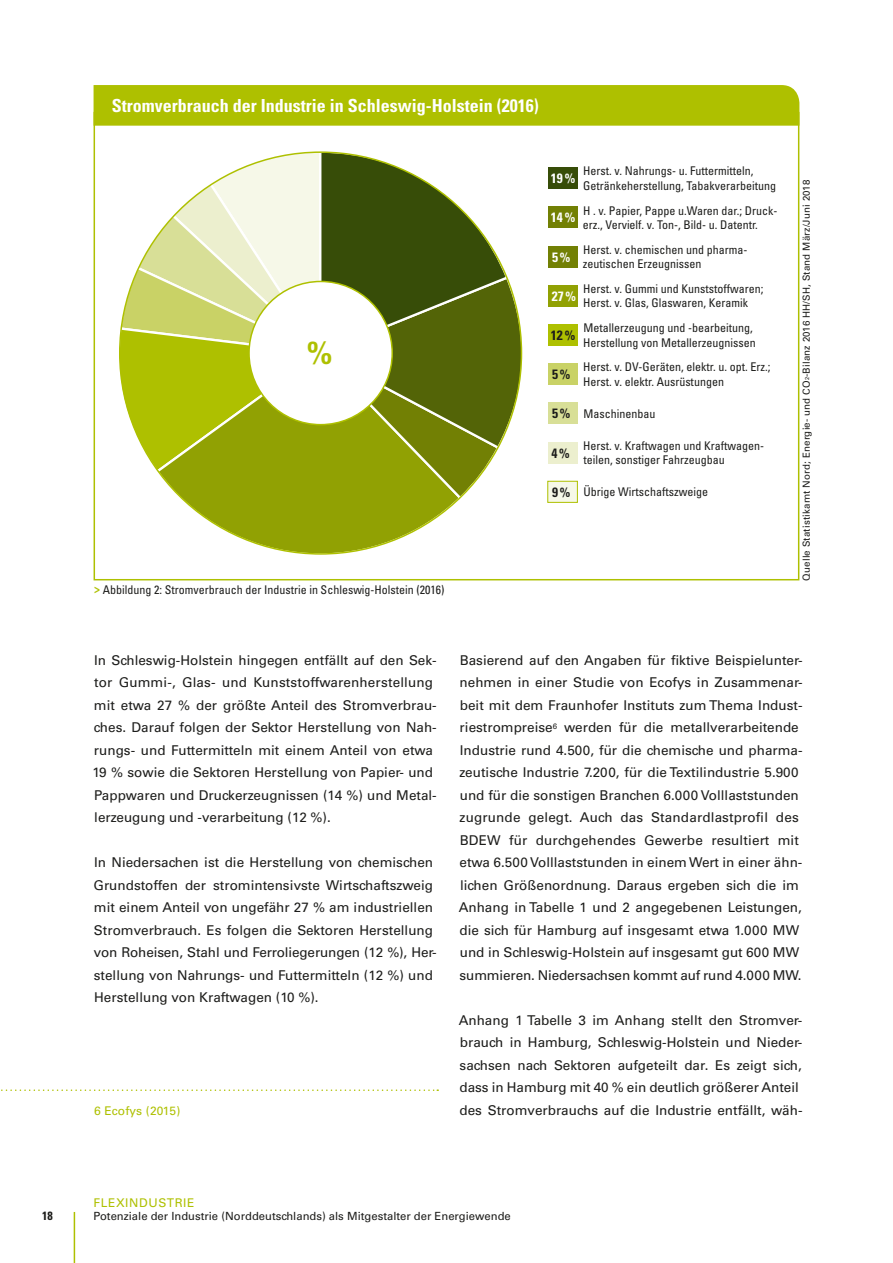
<style>
.page{position:relative;width:893px;height:1263px;background:#fff}
.page>*{position:absolute;margin:0;border:0;box-sizing:border-box;transform-origin:0 0}
.t1{font:700 29.55px "Univers LT Std";color:#aec000}
.t2{font:700 condensed 18px "Univers LT Std";color:#fff}
.t3{font:13.5px/22.5px "Univers LT Std";color:#1d1d1b}
.t4{font:700 condensed 13.5px "Univers LT Std";color:#1d1d1b}
.t5{font:700 condensed 13.5px "Univers LT Std";color:#fff}
.t6{font:condensed 12px/14.4px "Univers LT Std";color:#1d1d1b}
.t7{font:12px "Univers LT Std";letter-spacing:.05em;color:#aec000}
.t8{font:12px "Univers LT Std";letter-spacing:.01em;color:#aec000}
.t9{font:700 condensed 12px "Univers LT Std";color:#1d1d1b}
.t10{font:11.25px "Univers LT Std";color:#1d1d1b}
.t11{font:9.75px "Univers LT Std";letter-spacing:.015em;color:#1d1d1b}
.s1{font-weight:700;color:#aec000}
.s2{font-size:5.7px}
</style>
<div class="page">
<hr style="left:74px;top:1212px;width:1px;height:51px;background:#aec000">
<div style="left:94px;top:85px;width:705px;height:41px;background:#aec000"></div>
<svg style="left:1px;top:1089px;width:437px;height:2px"></svg>
<svg style="left:183px;top:501px;width:275px;height:54px"></svg>
<svg style="left:119px;top:152px;width:404px;height:349px"></svg>
<div style="left:249px;top:281px;width:143px;height:144px;background:#fff;border-radius:50%"></div>
<div style="left:548px;top:168px;width:29px;height:21px;background:#374d08"></div>
<div style="left:548px;top:207px;width:29px;height:21px;background:#728004"></div>
<div style="left:548px;top:246px;width:29px;height:21px;background:#728004"></div>
<div style="left:548px;top:285px;width:29px;height:21px;background:#91a103"></div>
<div style="left:548px;top:324px;width:29px;height:22px;background:#aec000"></div>
<div style="left:548px;top:364px;width:29px;height:21px;background:#c9d266"></div>
<div style="left:548px;top:403px;width:29px;height:21px;background:#d8df97"></div>
<div style="left:548px;top:442px;width:29px;height:21px;background:#ecefce"></div>
<div style="left:548px;top:481px;width:29px;height:21px;background:#f6f8e8;border:1px solid #aec000"></div>
<h2 class="t2" style="left:112px;top:94px;width:428px">Stromverbrauch der Industrie in Schleswig-Holstein (2016)</h2>
<h1 class="t1" style="left:306px;top:336px;width:28px">%</h1>
<p class="t6" style="left:583px;top:164px;width:194px">Herst. v. Nahrungs- u. Futtermitteln,<br>Getränkeherstellung, Tabakverarbeitung</p>
<p class="t6" style="left:583px;top:203px;width:195px">H . v. Papier, Pappe u.Waren dar.; Druck&shy;erz., Vervielf. v. Ton-, Bild- u. Datentr.</p>
<p class="t6" style="left:583px;top:242px;width:165px">Herst. v. chemischen und pharma&shy;zeutischen Erzeugnissen</p>
<p class="t6" style="left:583px;top:281px;width:182px">Herst. v. Gummi und Kunststoffwaren;<br>Herst. v. Glas, Glaswaren, Keramik</p>
<p class="t6" style="left:583px;top:321px;width:174px">Metallerzeugung und -bearbeitung,<br>Herstellung von Metallerzeugnissen</p>
<p class="t6" style="left:583px;top:360px;width:189px">Herst. v. DV-Geräten, elektr. u. opt. Erz.;<br>Herst. v. elektr. Ausrüstungen</p>
<p class="t5" style="left:551px;top:170px;width:26px">19%</p>
<p class="t5" style="left:551px;top:209px;width:26px">14%</p>
<p class="t5" style="left:552px;top:248px;width:20px">5%</p>
<p class="t5" style="left:552px;top:288px;width:26px">27%</p>
<p class="t4" style="left:551px;top:327px;width:26px">12%</p>
<p class="t4" style="left:552px;top:366px;width:20px">5%</p>
<p class="t4" style="left:552px;top:405px;width:20px">5%</p>
<p class="t4" style="left:552px;top:444px;width:20px">4%</p>
<p class="t4" style="left:552px;top:484px;width:20px">9%</p>
<p class="t6" style="left:583px;top:406px;width:73px">Maschinenbau</p>
<p class="t6" style="left:583px;top:438px;width:181px">Herst. v. Kraftwagen und Kraftwagen&shy;teilen, sonstiger Fahrzeugbau</p>
<p class="t6" style="left:583px;top:484px;width:126px">Übrige Wirtschaftszweige</p>
<p class="t6" style="left:94px;top:582px;width:352px"><span class="s1">&gt;</span> Abbildung 2: Stromverbrauch der Industrie in Schleswig-Holstein (2016)</p>
<p class="t11" style="left:800px;top:581px;width:402px;rotate:-90deg">Quelle Statistikamt Nord; Energie- und CO<span class="s2">2</span>-Bilanz 2016 HH/SH, Stand März/Juni 2018</p>
<p class="t3" style="left:93px;top:649px;width:346px">In Schleswig-Holstein hingegen entfällt auf den Sek&shy;tor Gummi-, Glas- und Kunststoffwarenherstellung mit etwa 27 % der größte Anteil des Stromverbrau&shy;ches. Darauf folgen der Sektor Herstellung von Nah&shy;rungs- und Futtermitteln mit einem Anteil von etwa 19 % sowie die Sektoren Herstellung von Papier- und Pappwaren und Druckerzeugnissen (14 %) und Metal&shy;lerzeugung und -verarbeitung (12 %).</p>
<p class="t3" style="left:94px;top:851px;width:345px">In Niedersachen ist die Herstellung von chemischen Grundstoffen der stromintensivste Wirtschaftszweig mit einem Anteil von ungefähr 27 % am industriellen Stromverbrauch. Es folgen die Sektoren Herstellung von Roheisen, Stahl und Ferroliegerungen (12 %), Her&shy;stellung von Nahrungs- und Futtermitteln (12 %) und Herstellung von Kraftwagen (10 %).</p>
<p class="t8" style="left:94px;top:1104px;width:88px">6 Ecofys (2015)</p>
<p class="t3" style="left:459px;top:649px;width:345px">Basierend auf den Angaben für fiktive Beispielunter&shy;nehmen in einer Studie von Ecofys in Zusammenar&shy;beit mit dem Fraunhofer Instituts zum Thema Indust&shy;riestrompreise<sup>6</sup> werden für die metallverarbeitende Industrie rund 4.500, für die chemische und pharma&shy;zeutische Industrie 7.200, für die Textilindustrie 5.900 und für die sonstigen Branchen 6.000 Volllaststunden zugrunde gelegt. Auch das Standardlastprofil des BDEW für durchgehendes Gewerbe resultiert mit etwa 6.500 Volllaststunden in einem Wert in einer ähn&shy;lichen Größenordnung. Daraus ergeben sich die im Anhang in Tabelle 1 und 2 angegebenen Leistungen, die sich für Hamburg auf insgesamt etwa 1.000 MW und in Schleswig-Holstein auf insgesamt gut 600 MW summieren. Niedersachsen kommt auf rund 4.000 MW.</p>
<p class="t3" style="left:459px;top:1009px;width:345px">Anhang 1 Tabelle 3 im Anhang stellt den Stromver&shy;brauch in Hamburg, Schleswig-Holstein und Nieder&shy;sachsen nach Sektoren aufgeteilt dar. Es zeigt sich, dass in Hamburg mit 40 % ein deutlich größerer Anteil des Stromverbrauchs auf die Industrie entfällt, wäh-</p>
<p class="t7" style="left:94px;top:1195px;width:102px">FLEXINDUSTRIE</p>
<p class="t9" style="left:42px;top:1209px;width:12px">18</p>
<p class="t10" style="left:94px;top:1210px;width:419px">Potenziale der Industrie (Norddeutschlands) als Mitgestalter der Energiewende</p>
</div>
